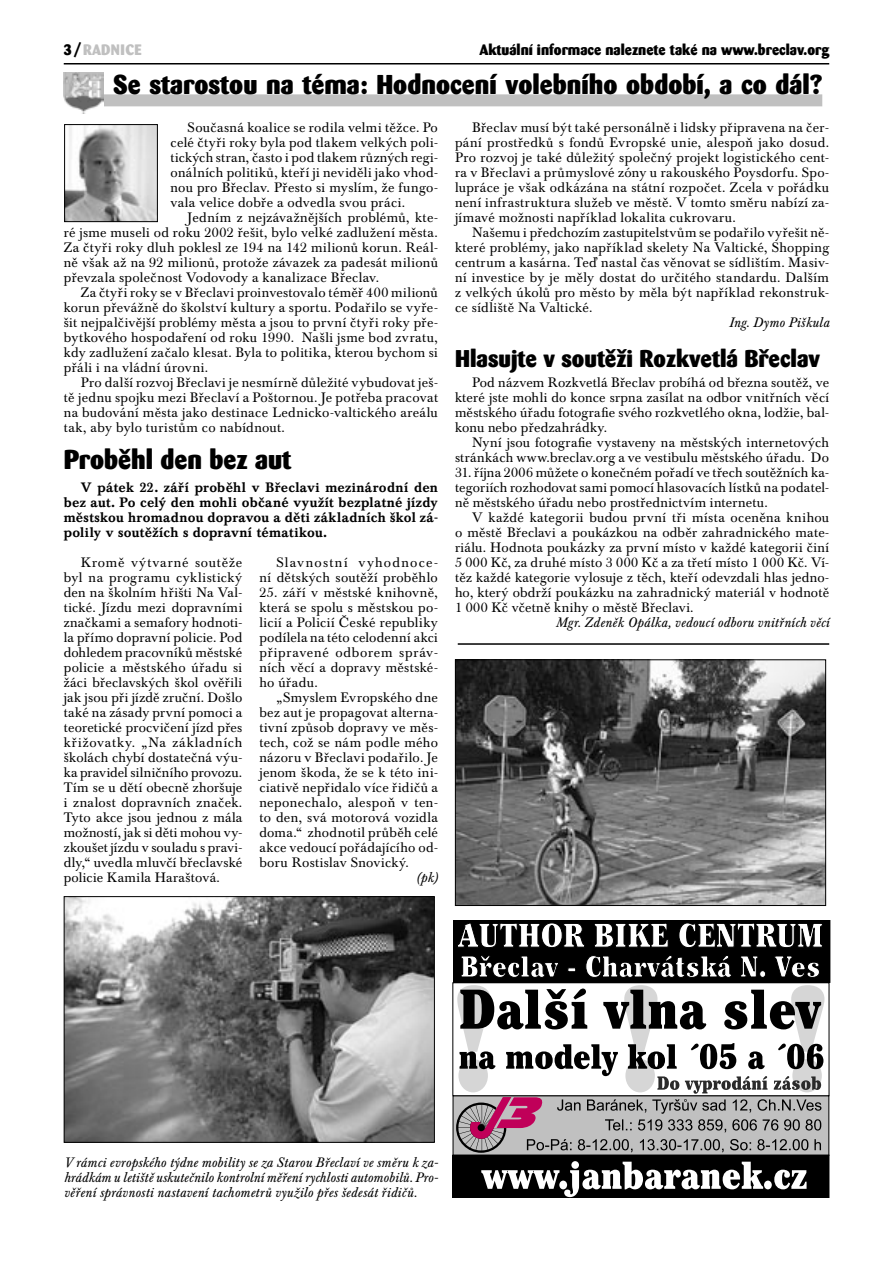
<style>
.page{position:relative;width:893px;height:1263px;background:#fff}
.page>*{position:absolute;margin:0;border:0;box-sizing:border-box;transform-origin:0 0}
.t1{font:800 27px "Barmeno CE";color:#000}
.t2{font:800 24px "Barmeno CE";color:#000}
.t3{font:800 15px "Barmeno";color:#000}
.t4{font:800 15px "Barmeno";letter-spacing:.02em;color:#c0c0c0}
.t5{font:13.5px/15px "Baskerville BECE";letter-spacing:.025em;color:#000;text-align:justify}
.t6{font:italic 13.5px/15px "Baskerville BECE";letter-spacing:.02em;color:#000;text-align:justify}
.t7{font:500 13.5px/15px "Baskerville BECE";letter-spacing:.025em;color:#000;text-align:justify}
.t8{font:13.5px/15px "Baskerville BECE";letter-spacing:.045em;color:#000;text-align:right}
.s1{color:#000}
</style>
<div class="page">
<hr style="left:64px;top:63px;width:765px;height:2px;background:#000">
<img style="left:457px;top:661px;width:367px;height:243px">
<div style="left:455px;top:659px;width:371px;height:247px;border:1px solid #000"></div>
<img style="left:66px;top:898px;width:367px;height:243px">
<div style="left:64px;top:896px;width:371px;height:247px;border:1px solid #000"></div>
<div style="left:453px;top:920px;width:377px;height:62px;background:#000"></div>
<svg style="left:458px;top:923px;width:365px;height:55px"></svg>
<svg style="left:453px;top:985px;width:376px;height:212px"></svg>
<div style="left:80px;top:94px;width:742px;height:12px;background:#c0c0c0"></div>
<img style="left:64px;top:72px;width:39px;height:41px">
<img style="left:66px;top:126px;width:90px;height:94px">
<div style="left:64px;top:124px;width:94px;height:98px;border:1px solid #000"></div>
<hr style="left:458px;top:643px;width:371px;height:2px;background:#000">
<p class="t4" style="left:64px;top:41px;width:79px"><span class="s1">3 /</span> RADNICE</p>
<p class="t3" style="left:479px;top:41px;width:351px">Aktuální informace naleznete také na www.breclav.org</p>
<h1 class="t1" style="left:113px;top:69px;width:711px">Se starostou na téma: Hodnocení volebního období, a co dál?</h1>
<p class="t5" style="left:171px;top:121px;width:269px;text-indent:17px">Současná koalice se rodila velmi těžce. Po celé čtyři roky byla pod tlakem velkých poli&shy;tických stran, často i pod tlakem různých regi&shy;onálních politiků, kteří ji neviděli jako vhod&shy;nou pro Břeclav. Přesto si myslím, že fungo&shy;vala velice dobře a odvedla svou práci.</p>
<p class="t5" style="left:64px;top:211px;width:376px;text-indent:124px">Jedním z nejzávažnějších problémů, kte&shy;ré jsme museli od roku 2002 řešit, bylo velké zadlužení města.<br>Za čtyři roky dluh poklesl ze 194 na 142 milionů korun. Reál&shy;ně však až na 92 milionů, protože závazek za padesát milionů převzala společnost Vodovody a kanalizace Břeclav.</p>
<p class="t5" style="left:64px;top:286px;width:376px;text-indent:17px">Za čtyři roky se v Břeclavi proinvestovalo téměř 400 milionů korun převážně do školství kultury a sportu. Podařilo se vyře&shy;šit nejpalčivější problémy města a jsou to první čtyři roky pře&shy;bytkového hospodaření od roku 1990. Našli jsme bod zvratu, kdy zadlužení začalo klesat. Byla to politika, kterou bychom si přáli i na vládní úrovni.</p>
<p class="t5" style="left:64px;top:376px;width:376px;text-indent:17px">Pro další rozvoj Břeclavi je nesmírně důležité vybudovat ješ&shy;tě jednu spojku mezi Břeclaví a Poštornou. Je potřeba pracovat na budování města jako destinace Lednicko-valtického areálu tak, aby bylo turistům co nabídnout.</p>
<h1 class="t1" style="left:64px;top:444px;width:229px">Proběhl den bez aut</h1>
<p class="t7" style="left:64px;top:481px;width:376px;text-indent:17px">V pátek 22. září proběhl v Břeclavi mezinárodní den bez aut. Po celý den mohli občané využít bezplatné jízdy městskou hromadnou dopravou a děti základních škol zá&shy;polily v soutěžích s dopravní tématikou.</p>
<p class="t5" style="left:64px;top:556px;width:180px;text-indent:17px">Kromě výtvarné soutěže byl na programu cyklistický den na školním hřišti Na Val&shy;tické. Jízdu mezi dopravními značkami a semafory hodnoti&shy;la přímo dopravní policie. Pod dohledem pracovníků městské policie a městského úřadu si žáci břeclavských škol ověřili jak jsou při jízdě zruční. Došlo také na zásady první pomoci a teoretické procvičení jízd přes křižovatky. „Na základních školách chybí dostatečná výu&shy;ka pravidel silničního provozu.<br>Tím se u dětí obecně zhoršuje i znalost dopravních značek.<br>Tyto akce jsou jednou z mála možností, jak si děti mohou vy&shy;zkoušet jízdu v souladu s pravi&shy;dly,“ uvedla mluvčí břeclavské policie Kamila Haraštová.</p>
<p class="t8" style="left:259px;top:556px;width:180px">Slavnostní vyhodnoce-<br>ní dětských soutěží proběhlo</p>
<p class="t5" style="left:259px;top:586px;width:180px">25. září v městské knihovně, která se spolu s městskou po&shy;licií a Policií České republiky podílela na této celodenní akci připravené odborem správ&shy;ních věcí a dopravy městské&shy;ho úřadu.</p>
<p class="t5" style="left:259px;top:691px;width:180px;text-indent:17px">„Smyslem Evropského dne bez aut je propagovat alterna&shy;tivní způsob dopravy ve měs&shy;tech, což se nám podle mého názoru v Břeclavi podařilo. Je jenom škoda, že se k této ini&shy;ciativě nepřidalo více řidičů a neponechalo, alespoň v ten&shy;to den, svá motorová vozidla doma.“ zhodnotil průběh celé akce vedoucí pořádajícího od&shy;boru Rostislav Snovický.</p>
<p class="t6" style="left:416px;top:871px;width:24px">(pk)</p>
<p class="t5" style="left:455px;top:121px;width:376px;text-indent:17px">Břeclav musí být také personálně i lidsky připravena na čer&shy;pání prostředků s fondů Evropské unie, alespoň jako dosud.<br>Pro rozvoj je také důležitý společný projekt logistického cent&shy;ra v Břeclavi a průmyslové zóny u rakouského Poysdorfu. Spo&shy;lupráce je však odkázána na státní rozpočet. Zcela v pořádku není infrastruktura služeb ve městě. V tomto směru nabízí za&shy;jímavé možnosti například lokalita cukrovaru.</p>
<p class="t5" style="left:455px;top:226px;width:376px;text-indent:17px">Našemu i předchozím zastupitelstvům se podařilo vyřešit ně&shy;které problémy, jako například skelety Na Valtické, Shopping centrum a kasárna. Teď nastal čas věnovat se sídlištím. Masiv&shy;ní investice by je měly dostat do určitého standardu. Dalším z velkých úkolů pro město by měla být například rekonstruk&shy;ce sídliště Na Valtické.</p>
<p class="t6" style="left:729px;top:316px;width:102px">Ing. Dymo Piškula</p>
<h2 class="t2" style="left:455px;top:345px;width:366px">Hlasujte v soutěži Rozkvetlá Břeclav</h2>
<p class="t5" style="left:455px;top:376px;width:376px;text-indent:17px">Pod názvem Rozkvetlá Břeclav probíhá od března soutěž, ve které jste mohli do konce srpna zasílat na odbor vnitřních věcí městského úřadu fotografie svého rozkvetlého okna, lodžie, bal&shy;konu nebo předzahrádky.</p>
<p class="t5" style="left:455px;top:436px;width:376px;text-align:right">Nyní jsou fotografie vystaveny na městských internetových stránkách www.breclav.org a ve vestibulu městského úřadu. Do</p>
<p class="t5" style="left:455px;top:466px;width:376px">31. října 2006 můžete o konečném pořadí ve třech soutěžních ka&shy;tegoriích rozhodovat sami pomocí hlasovacích lístků na podatel&shy;ně městského úřadu nebo prostřednictvím internetu.</p>
<p class="t5" style="left:455px;top:511px;width:376px;text-indent:17px">V každé kategorii budou první tři místa oceněna knihou o městě Břeclavi a poukázkou na odběr zahradnického mate&shy;riálu. Hodnota poukázky za první místo v každé kategorii činí 5 000 Kč, za druhé místo 3 000 Kč a za třetí místo 1 000 Kč. Ví&shy;těz každé kategorie vylosuje z těch, kteří odevzdali hlas jedno&shy;ho, který obdrží poukázku na zahradnický materiál v hodnotě 1 000 Kč včetně knihy o městě Břeclavi.</p>
<p class="t6" style="left:556px;top:616px;width:275px">Mgr. Zdeněk Opálka, vedoucí odboru vnitřních věcí</p>
<p class="t6" style="left:64px;top:1156px;width:376px">V rámci evropského týdne mobility se za Starou Břeclaví ve směru k za&shy;hrádkám u letiště uskutečnilo kontrolní měření rychlosti automobilů. Pro&shy;věření správnosti nastavení tachometrů využilo přes šedesát řidičů.</p>
</div>
